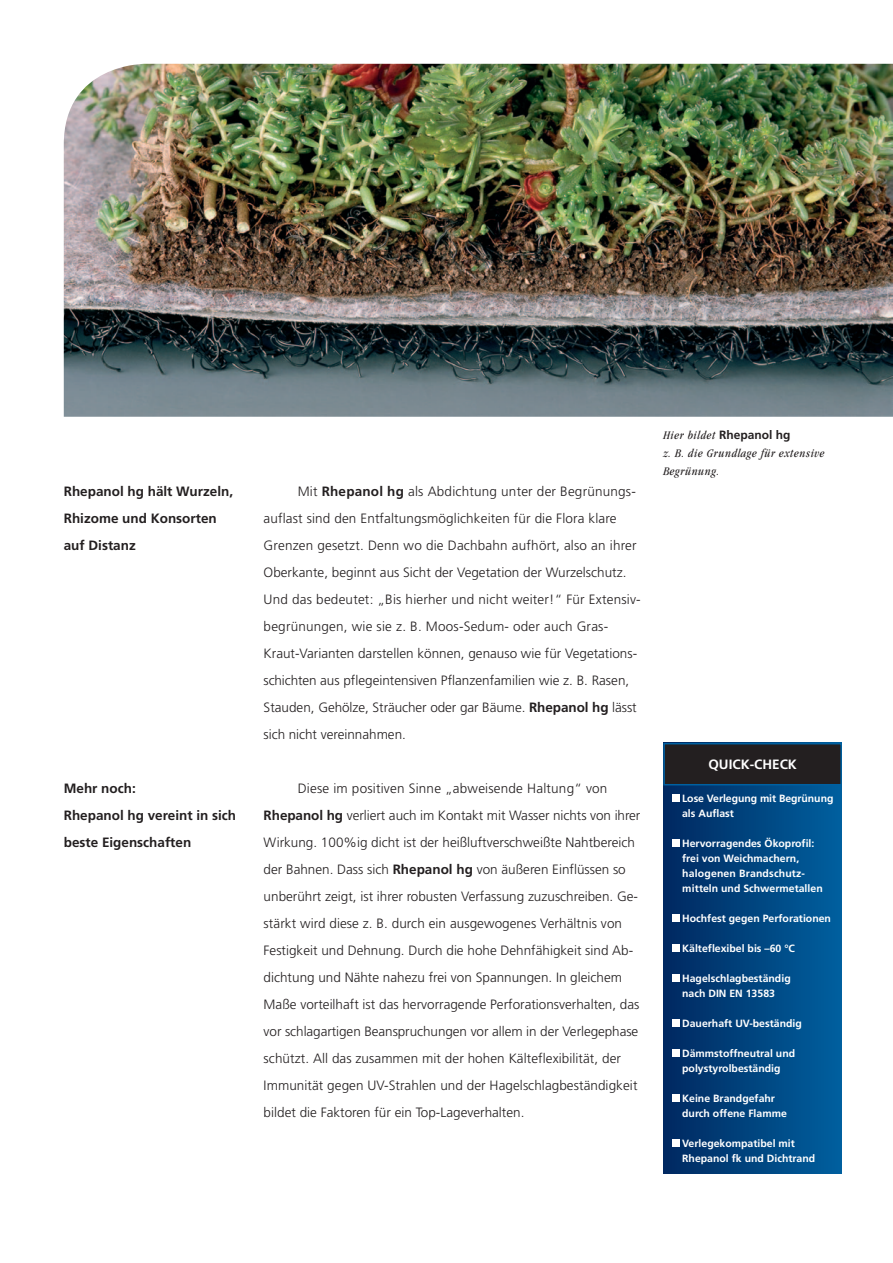
<style>
.page{position:relative;width:893px;height:1263px;background:#fff}
.page>*{position:absolute;margin:0;border:0;box-sizing:border-box;transform-origin:0 0}
.t1{font:300 13.5px/27px "Frutiger";color:#231f20}
.t2{font:700 13.5px/27px "Frutiger";color:#231f20}
.t3{font:700 13.5px "Frutiger";color:#fff}
.t4{font:italic condensed 12px/18px "Garamond";letter-spacing:.05em;color:#231f20}
.t5{font:700 10.5px/15px "Frutiger";color:#fff}
.s1{font-weight:700}
.s2{font-family:"Frutiger";font-weight:700;font-style:normal;font-stretch:normal}
</style>
<div class="page">
<img style="left:64px;top:64px;width:829px;height:353px">
<div style="left:663px;top:743px;width:179px;height:430px;background:linear-gradient(to right,#022a61,#005f9e)"></div>
<div style="left:664px;top:744px;width:177px;height:41px;background:#231f20"></div>
<div style="left:663px;top:743px;width:179px;height:42px;border:2px solid #0060a0"></div>
<div style="left:672px;top:794px;width:7px;height:8px;background:#fff"></div>
<div style="left:672px;top:839px;width:7px;height:8px;background:#fff"></div>
<div style="left:672px;top:914px;width:7px;height:8px;background:#fff"></div>
<div style="left:672px;top:944px;width:7px;height:8px;background:#fff"></div>
<div style="left:672px;top:974px;width:7px;height:8px;background:#fff"></div>
<div style="left:672px;top:1019px;width:7px;height:8px;background:#fff"></div>
<div style="left:672px;top:1049px;width:7px;height:8px;background:#fff"></div>
<div style="left:672px;top:1094px;width:7px;height:8px;background:#fff"></div>
<div style="left:672px;top:1139px;width:7px;height:8px;background:#fff"></div>
<p class="t2" style="left:64px;top:478px;width:171px">Rhepanol hg hält Wurzeln,<br>Rhizome und Konsorten auf Distanz</p>
<p class="t2" style="left:64px;top:775px;width:174px">Mehr noch:<br>Rhepanol hg vereint in sich beste Eigenschaften</p>
<p class="t1" style="left:264px;top:478px;width:379px;text-indent:34px">Mit <span class="s1">Rhepanol hg</span> als Abdichtung unter der Begrünungs&shy;auflast sind den Entfaltungsmöglichkeiten für die Flora klare Grenzen gesetzt. Denn wo die Dachbahn aufhört, also an ihrer Oberkante, beginnt aus Sicht der Vegetation der Wurzelschutz.<br>Und das bedeutet: „Bis hierher und nicht weiter!“ Für Extensiv&shy;begrünungen, wie sie z. B. Moos-Sedum- oder auch Gras-Kraut-Varianten darstellen können, genauso wie für Vegetations&shy;schichten aus pflegeintensiven Pflanzenfamilien wie z. B. Rasen, Stauden, Gehölze, Sträucher oder gar Bäume. <span class="s1">Rhepanol hg</span> lässt sich nicht vereinnahmen.</p>
<p class="t1" style="left:264px;top:775px;width:378px;text-indent:34px">Diese im positiven Sinne „abweisende Haltung“ von <span class="s1">Rhepanol hg</span> verliert auch im Kontakt mit Wasser nichts von ihrer Wirkung. 100%ig dicht ist der heißluftverschweißte Nahtbereich der Bahnen. Dass sich <span class="s1">Rhepanol hg</span> von äußeren Einflüssen so unberührt zeigt, ist ihrer robusten Verfassung zuzuschreiben. Ge&shy;stärkt wird diese z. B. durch ein ausgewogenes Verhältnis von Festigkeit und Dehnung. Durch die hohe Dehnfähigkeit sind Ab&shy;dichtung und Nähte nahezu frei von Spannungen. In gleichem Maße vorteilhaft ist das hervorragende Perforationsverhalten, das vor schlagartigen Beanspruchungen vor allem in der Verlegephase schützt. All das zusammen mit der hohen Kälteflexibilität, der Immunität gegen UV-Strahlen und der Hagelschlagbeständigkeit bildet die Faktoren für ein Top-Lageverhalten.</p>
<p class="t4" style="left:663px;top:427px;width:163px">Hier bildet <span class="s2">Rhepanol hg<br></span>z. B. die Grundlage für extensive<br>Begrünung.</p>
<p class="t3" style="left:708px;top:757px;width:90px">QUICK-CHECK</p>
<p class="t5" style="left:682px;top:791px;width:153px">Lose Verlegung mit Begrünung als Auflast</p>
<p class="t5" style="left:682px;top:836px;width:142px">Hervorragendes Ökoprofil: frei von Weichmachern, halogenen Brandschutz&shy;mitteln und Schwermetallen</p>
<p class="t5" style="left:682px;top:911px;width:150px">Hochfest gegen Perforationen</p>
<p class="t5" style="left:682px;top:941px;width:114px">Kälteflexibel bis –60 °C</p>
<p class="t5" style="left:682px;top:971px;width:110px">Hagelschlagbeständig nach DIN EN 13583</p>
<p class="t5" style="left:682px;top:1016px;width:121px">Dauerhaft UV-beständig</p>
<p class="t5" style="left:682px;top:1046px;width:114px">Dämmstoffneutral und polystyrolbeständig</p>
<p class="t5" style="left:682px;top:1091px;width:106px">Keine Brandgefahr durch offene Flamme</p>
<p class="t5" style="left:682px;top:1136px;width:135px">Verlegekompatibel mit<br>Rhepanol fk und Dichtrand</p>
</div>
